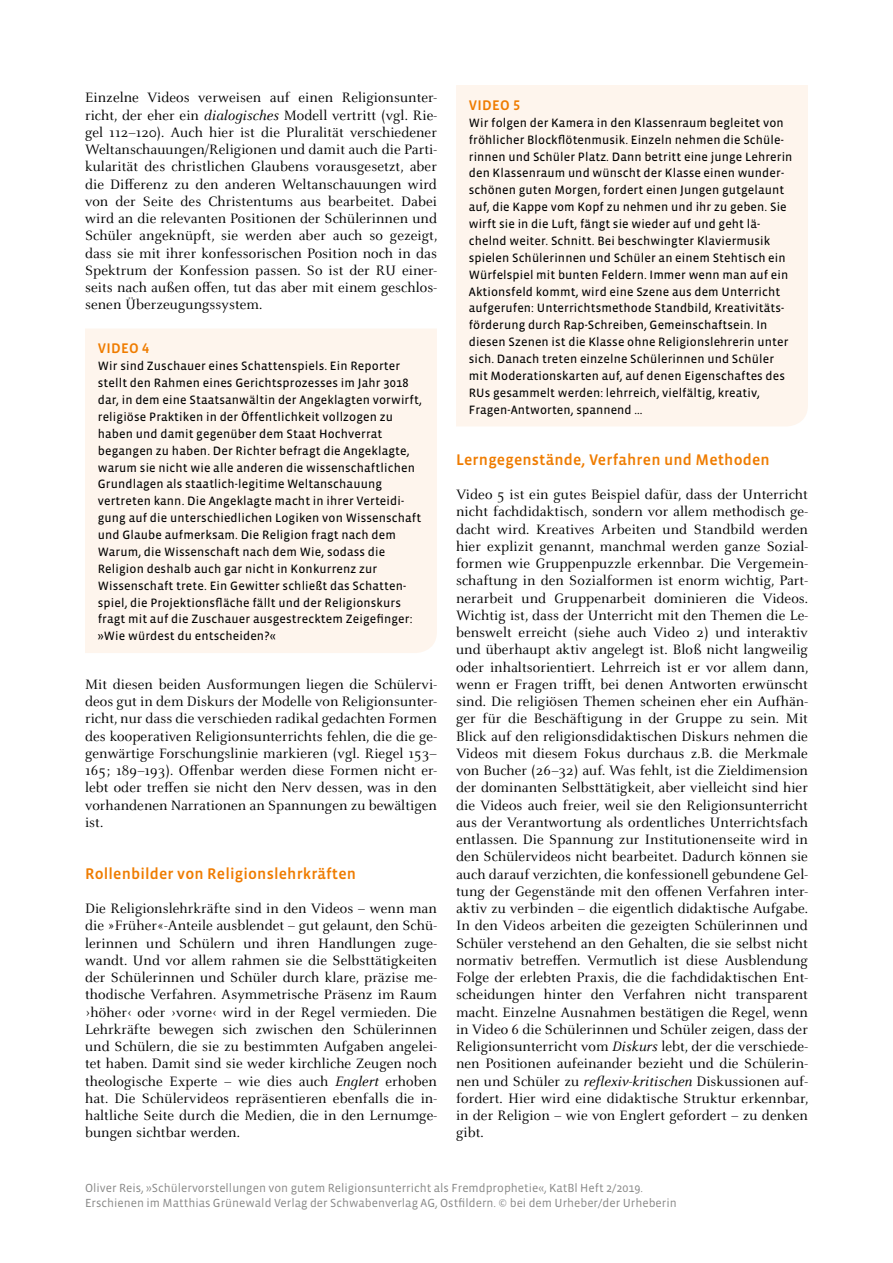
<style>
.page{position:relative;width:893px;height:1263px;background:#fff}
.page>*{position:absolute;margin:0;border:0;box-sizing:border-box;transform-origin:0 0}
.t1{font:500 15.75px "Vista Sans OT";letter-spacing:.01em;color:#ef7c00}
.t2{font:15px/17.2px "Celeste Pro";letter-spacing:.005em;color:#000;text-align:justify}
.t3{font:500 14.25px "Vista Sans OT";letter-spacing:.02em;color:#ef7c00}
.t4{font:12.3px/17px "Vista Sans OT";letter-spacing:.01em;color:#000}
.t5{font:12px/14.4px "Vista Sans OT";color:#878786}
.s1{font-style:italic}
</style>
<div class="page">
<div style="left:85px;top:329px;width:352px;height:324px;background:#fef5ed"></div>
<div style="left:456px;top:85px;width:352px;height:341px;background:#fef5ed"></div>
<p class="t2" style="left:85px;top:89px;width:354px">Einzelne Videos verweisen auf einen Religionsunter&shy;richt, der eher ein <span class="s1">dialogisches</span> Modell vertritt (vgl. Rie&shy;gel 112–120). Auch hier ist die Pluralität verschiedener Weltanschauungen/Religionen und damit auch die Parti&shy;kularität des christlichen Glaubens vorausgesetzt, aber die Differenz zu den anderen Weltanschauungen wird von der Seite des Christentums aus bearbeitet. Dabei wird an die relevanten Positionen der Schülerinnen und Schüler angeknüpft, sie werden aber auch so gezeigt, dass sie mit ihrer konfessorischen Position noch in das Spektrum der Konfession passen. So ist der RU einer&shy;seits nach außen offen, tut das aber mit einem geschlos&shy;senen Überzeugungssystem.</p>
<p class="t3" style="left:98px;top:341px;width:53px">VIDEO 4</p>
<p class="t4" style="left:98px;top:358px;width:326px">Wir sind Zuschauer eines Schattenspiels. Ein Reporter stellt den Rahmen eines Gerichtsprozesses im Jahr 3018 dar, in dem eine Staatsanwältin der Angeklagten vorwirft, religiöse Praktiken in der Öffentlichkeit vollzogen zu haben und damit gegenüber dem Staat Hochverrat begangen zu haben. Der Richter befragt die Angeklagte, warum sie nicht wie alle anderen die wissenschaftlichen Grundlagen als staatlich-legitime Weltanschauung vertreten kann. Die Angeklagte macht in ihrer Verteidi&shy;gung auf die unterschiedlichen Logiken von Wissenschaft und Glaube aufmerksam. Die Religion fragt nach dem Warum, die Wissenschaft nach dem Wie, sodass die Religion deshalb auch gar nicht in Konkurrenz zur Wissenschaft trete. Ein Gewitter schließt das Schatten&shy;spiel, die Projektionsfläche fällt und der Religionskurs fragt mit auf die Zuschauer ausgestrecktem Zeigefinger: »Wie würdest du entscheiden?«</p>
<p class="t2" style="left:85px;top:675px;width:353px">Mit diesen beiden Ausformungen liegen die Schülervi&shy;deos gut in dem Diskurs der Modelle von Religionsunter&shy;richt, nur dass die verschieden radikal gedachten Formen des kooperativen Religionsunterrichts fehlen, die die ge&shy;genwärtige Forschungslinie markieren (vgl. Riegel 153– 165; 189–193). Offenbar werden diese Formen nicht er&shy;lebt oder treffen sie nicht den Nerv dessen, was in den vorhandenen Narrationen an Spannungen zu bewältigen ist.</p>
<p class="t1" style="left:85px;top:865px;width:273px">Rollenbilder von Religionslehrkräften</p>
<p class="t2" style="left:85px;top:900px;width:353px">Die Religionslehrkräfte sind in den Videos – wenn man die »Früher«-Anteile ausblendet – gut gelaunt, den Schü&shy;lerinnen und Schülern und ihren Handlungen zuge&shy;wandt. Und vor allem rahmen sie die Selbsttätigkeiten der Schülerinnen und Schüler durch klare, präzise me&shy;thodische Verfahren. Asymmetrische Präsenz im Raum ›höher‹ oder ›vorne‹ wird in der Regel vermieden. Die Lehrkräfte bewegen sich zwischen den Schülerinnen und Schülern, die sie zu bestimmten Aufgaben angelei&shy;tet haben. Damit sind sie weder kirchliche Zeugen noch theologische Experte – wie dies auch <span class="s1">Englert</span> erhoben hat. Die Schülervideos repräsentieren ebenfalls die in&shy;haltliche Seite durch die Medien, die in den Lernumge&shy;bungen sichtbar werden.</p>
<p class="t3" style="left:469px;top:98px;width:53px">VIDEO 5</p>
<p class="t4" style="left:469px;top:114px;width:325px">Wir folgen der Kamera in den Klassenraum begleitet von fröhlicher Blockflötenmusik. Einzeln nehmen die Schüle&shy;rinnen und Schüler Platz. Dann betritt eine junge Lehrerin den Klassenraum und wünscht der Klasse einen wunder&shy;schönen guten Morgen, fordert einen Jungen gutgelaunt auf, die Kappe vom Kopf zu nehmen und ihr zu geben. Sie wirft sie in die Luft, fängt sie wieder auf und geht lä&shy;chelnd weiter. Schnitt. Bei beschwingter Klaviermusik spielen Schülerinnen und Schüler an einem Stehtisch ein Würfelspiel mit bunten Feldern. Immer wenn man auf ein Aktionsfeld kommt, wird eine Szene aus dem Unterricht aufgerufen: Unterrichtsmethode Standbild, Kreativitäts&shy;förderung durch Rap-Schreiben, Gemeinschaftsein. In diesen Szenen ist die Klasse ohne Religionslehrerin unter sich. Danach treten einzelne Schülerinnen und Schüler mit Moderationskarten auf, auf denen Eigenschaftes des RUs gesammelt werden: lehrreich, vielfältig, kreativ, Fragen-Antworten, spannend …</p>
<p class="t1" style="left:456px;top:451px;width:315px">Lerngegenstände, Verfahren und Methoden</p>
<p class="t2" style="left:456px;top:486px;width:354px">Video 5 ist ein gutes Beispiel dafür, dass der Unterricht nicht fachdidaktisch, sondern vor allem methodisch ge&shy;dacht wird. Kreatives Arbeiten und Standbild werden hier explizit genannt, manchmal werden ganze Sozial&shy;formen wie Gruppenpuzzle erkennbar. Die Vergemein&shy;schaftung in den Sozialformen ist enorm wichtig, Part&shy;nerarbeit und Gruppenarbeit dominieren die Videos.<br>Wichtig ist, dass der Unterricht mit den Themen die Le&shy;benswelt erreicht (siehe auch Video 2) und interaktiv und überhaupt aktiv angelegt ist. Bloß nicht langweilig oder inhaltsorientiert. Lehrreich ist er vor allem dann, wenn er Fragen trifft, bei denen Antworten erwünscht sind. Die religiösen Themen scheinen eher ein Aufhän&shy;ger für die Beschäftigung in der Gruppe zu sein. Mit Blick auf den religionsdidaktischen Diskurs nehmen die Videos mit diesem Fokus durchaus z.B. die Merkmale von Bucher (26–32) auf. Was fehlt, ist die Zieldimension der dominanten Selbsttätigkeit, aber vielleicht sind hier die Videos auch freier, weil sie den Religionsunterricht aus der Verantwortung als ordentliches Unterrichtsfach entlassen. Die Spannung zur Institutionenseite wird in den Schülervideos nicht bearbeitet. Dadurch können sie auch darauf verzichten, die konfessionell gebundene Gel&shy;tung der Gegenstände mit den offenen Verfahren inter&shy;aktiv zu verbinden – die eigentlich didaktische Aufgabe.<br>In den Videos arbeiten die gezeigten Schülerinnen und Schüler verstehend an den Gehalten, die sie selbst nicht normativ betreffen. Vermutlich ist diese Ausblendung Folge der erlebten Praxis, die die fachdidaktischen Ent&shy;scheidungen hinter den Verfahren nicht transparent macht. Einzelne Ausnahmen bestätigen die Regel, wenn in Video 6 die Schülerinnen und Schüler zeigen, dass der Religionsunterricht vom <span class="s1">Diskurs</span> lebt, der die verschiede&shy;nen Positionen aufeinander bezieht und die Schülerin&shy;nen und Schüler zu <span class="s1">reflexiv-kritischen</span> Diskussionen auf&shy;fordert. Hier wird eine didaktische Struktur erkennbar, in der Religion – wie von Englert gefordert – zu denken gibt.</p>
<p class="t5" style="left:85px;top:1181px;width:593px">Oliver Reis, »Schülervorstellungen von gutem Religionsunterricht als Fremdprophetie«, KatBl Heft 2/2019.<br>Erschienen im Matthias Grünewald Verlag der Schwabenverlag AG, Ostfildern. © bei dem Urheber/der Urheberin</p>
</div>
